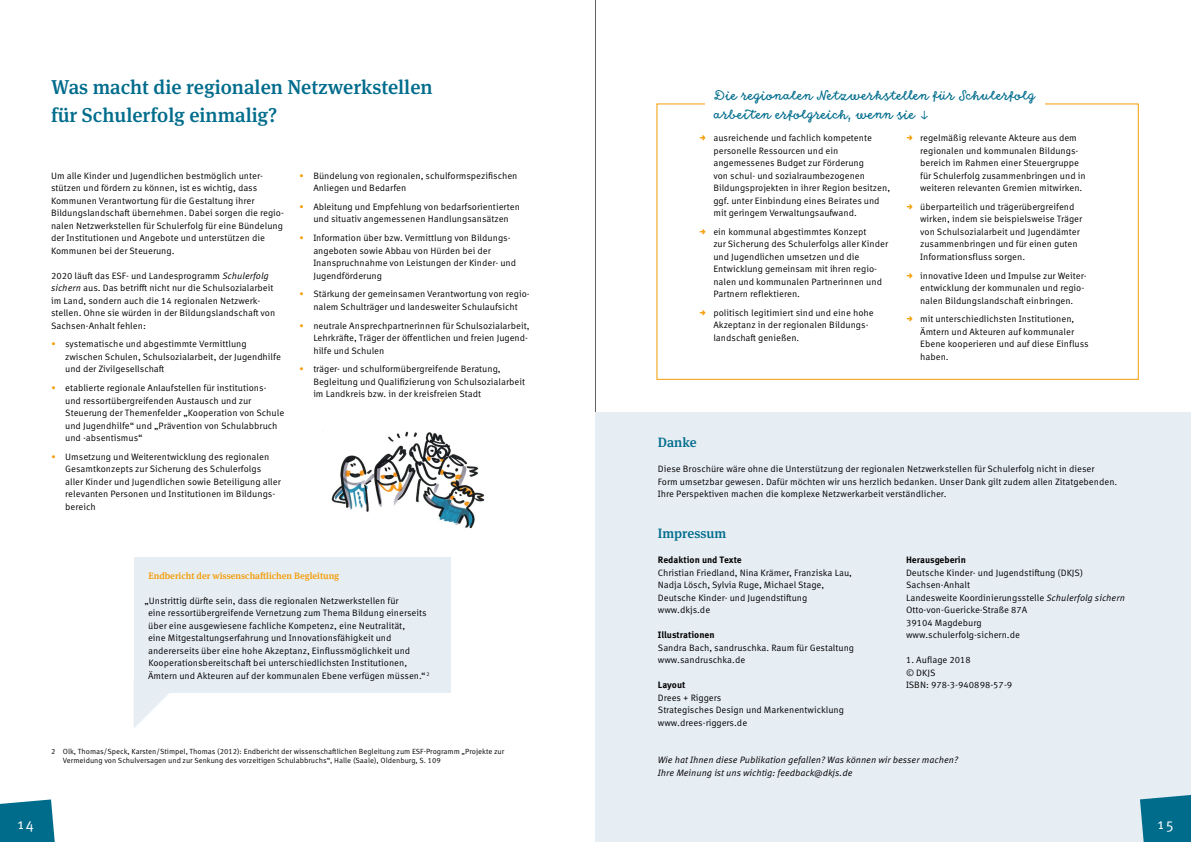
<style>
.page{position:relative;width:1191px;height:842px;background:#fff}
.page>*{position:absolute;margin:0;border:0;box-sizing:border-box;transform-origin:0 0}
.t1{font:500 20px/28.1px "Meta Serif Pro";color:#006c8c}
.t2{font:15px/18.8px "Goodlife Script";color:#006c8c}
.t3{font:15px "Meta Correspondence Pro";color:#fff}
.t4{font:500 13.5px "Meta Serif Pro";color:#006c8c}
.t5{font:9.2px/12.5px "Meta Correspondence Pro";color:#000}
.t6{font:italic 9.2px/12.5px "Meta Correspondence Pro";color:#000}
.t7{font:700 9.2px "Meta Correspondence Pro";color:#000}
.t8{font:500 9.2px "Meta Serif Pro";color:#f59b00}
.t9{font:7.5px/9.4px "Meta Correspondence Pro";color:#000}
.s1{font-style:italic}
.s2{color:#f59b00}
</style>
<div class="page">
<hr style="left:595px;top:0;width:1px;height:842px;background:#626261">
<div style="left:596px;top:413px;width:595px;height:429px;background:#e6edf3"></div>
<svg style="left:0;top:799px;width:55px;height:43px;background:#187a97"></svg>
<svg style="left:134px;top:693px;width:35px;height:35px"></svg>
<svg style="left:1140px;top:795px;width:51px;height:47px;background:#127694"></svg>
<img style="left:322px;top:431px;width:163px;height:98px">
<div style="left:134px;top:557px;width:316px;height:136px;background:#e6edf3"></div>
<h1 class="t1" style="left:51px;top:72px;width:383px">Was macht die regionalen Netzwerkstellen für Schulerfolg einmalig?</h1>
<p class="t5" style="left:51px;top:169px;width:234px">Um alle Kinder und Jugendlichen bestmöglich unter&shy;stützen und fördern zu können, ist es wichtig, dass Kommunen Verantwortung für die Gestaltung ihrer Bildungslandschaft übernehmen. Dabei sorgen die regio&shy;nalen Netzwerkstellen für Schulerfolg für eine Bündelung der Institutionen und Angebote und unterstützen die Kommunen bei der Steuerung.</p>
<p class="t5" style="left:51px;top:268px;width:226px">2020 läuft das ESF- und Landesprogramm <span class="s1">Schulerfolg sichern</span> aus. Das betrifft nicht nur die Schulsozialarbeit im Land, sondern auch die 14 regionalen Netzwerk&shy;stellen. Ohne sie würden in der Bildungslandschaft von Sachsen-Anhalt fehlen:</p>
<p class="t5" style="left:65px;top:337px;width:217px;text-indent:-14px"><span class="s2">•</span> systematische und abgestimmte Vermittlung zwischen Schulen, Schulsozialarbeit, der Jugendhilfe und der Zivilgesellschaft</p>
<p class="t5" style="left:65px;top:381px;width:220px;text-indent:-14px"><span class="s2">•</span> etablierte regionale Anlaufstellen für institutions&shy;und ressortübergreifenden Austausch und zur Steuerung der Themenfelder „Kooperation von Schule und Jugendhilfe“ und „Prävention von Schulabbruch und -absentismus“</p>
<p class="t5" style="left:65px;top:450px;width:217px;text-indent:-14px"><span class="s2">•</span> Umsetzung und Weiterentwicklung des regionalen Gesamtkonzepts zur Sicherung des Schulerfolgs aller Kinder und Jugendlichen sowie Beteiligung aller relevanten Personen und Institutionen im Bildungs&shy;bereich</p>
<p class="t5" style="left:313px;top:168px;width:206px;text-indent:-14px"><span class="s2">•</span> Bündelung von regionalen, schulformspezifischen<br>Anliegen und Bedarfen</p>
<p class="t5" style="left:299px;top:200px;width:222px;text-align:center"><span class="s2">•</span> Ableitung und Empfehlung von bedarfsorientierten und situativ angemessenen Handlungsansätzen</p>
<p class="t5" style="left:313px;top:231px;width:204px;text-indent:-14px"><span class="s2">•</span> Information über bzw. Vermittlung von Bildungs&shy;angeboten sowie Abbau von Hürden bei der Inanspruchnahme von Leistungen der Kinder- und Jugendförderung</p>
<p class="t5" style="left:299px;top:287px;width:232px;text-align:center"><span class="s2">•</span> Stärkung der gemeinsamen Verantwortung von regio&shy;nalem Schulträger und landesweiter Schulaufsicht</p>
<p class="t5" style="left:313px;top:318px;width:218px;text-indent:-14px"><span class="s2">•</span> neutrale Ansprechpartnerinnen für Schulsozialarbeit,<br>Lehrkräfte, Träger der öffentlichen und freien Jugend&shy;hilfe und Schulen</p>
<p class="t5" style="left:313px;top:362px;width:213px;text-indent:-14px"><span class="s2">•</span> träger- und schulformübergreifende Beratung,<br>Begleitung und Qualifizierung von Schulsozialarbeit im Landkreis bzw. in der kreisfreien Stadt</p>
<p class="t8" style="left:148px;top:568px;width:192px">Endbericht der wissenschaftlichen Begleitung</p>
<p class="t5" style="left:148px;top:594px;width:283px;text-indent:-4px">„Unstrittig dürfte sein, dass die regionalen Netzwerkstellen für<br>eine ressortübergreifende Vernetzung zum Thema Bildung einerseits über eine ausgewiesene fachliche Kompetenz, eine Neutralität,<br>eine Mitgestaltungserfahrung und Innovationsfähigkeit und andererseits über eine hohe Akzeptanz, Einflussmöglichkeit und Kooperationsbereitschaft bei unterschiedlichsten Institutionen, Ämtern und Akteuren auf der kommunalen Ebene verfügen müssen.“ <sup>2</sup></p>
<p class="t9" style="left:63px;top:746px;width:443px;text-indent:-12px">2 Olk, Thomas/Speck, Karsten/Stimpel, Thomas (2012): Endbericht der wissenschaftlichen Begleitung zum ESF-Programm „Projekte zur<br>Vermeidung von Schulversagen und zur Senkung des vorzeitigen Schulabbruchs“, Halle (Saale), Oldenburg, S. 109</p>
<h2 class="t3" style="left:17px;top:812px;width:19px">14</h2>
<h2 class="t2" style="left:714px;top:87px;width:322px">Die regionalen Netzwerkstellen für Schulerfolg arbeiten erfolgreich, wenn sie ↓</h2>
<p class="t5" style="left:713px;top:131px;width:178px;text-indent:-14px"><span class="s2">➔</span> ausreichende und fachlich kompetente personelle Ressourcen und ein angemessenes Budget zur Förderung<br>von schul- und sozialraumbezogenen Bildungsprojekten in ihrer Region besitzen, ggf. unter Einbindung eines Beirates und mit geringem Verwaltungsaufwand.</p>
<p class="t5" style="left:713px;top:225px;width:176px;text-indent:-14px"><span class="s2">➔</span> ein kommunal abgestimmtes Konzept<br>zur Sicherung des Schulerfolgs aller Kinder und Jugendlichen umsetzen und die Entwicklung gemeinsam mit ihren regio&shy;nalen und kommunalen Partnerinnen und Partnern reflektieren.</p>
<p class="t5" style="left:713px;top:306px;width:162px;text-indent:-14px"><span class="s2">➔</span> politisch legitimiert sind und eine hohe<br>Akzeptanz in der regionalen Bildungs&shy;landschaft genießen.</p>
<p class="t5" style="left:920px;top:131px;width:167px;text-indent:-14px"><span class="s2">➔</span> regelmäßig relevante Akteure aus dem regionalen und kommunalen Bildungs&shy;bereich im Rahmen einer Steuergruppe für Schulerfolg zusammenbringen und in weiteren relevanten Gremien mitwirken.</p>
<p class="t5" style="left:920px;top:200px;width:164px;text-indent:-14px"><span class="s2">➔</span> überparteilich und trägerübergreifend wirken, indem sie beispielsweise Träger von Schulsozialarbeit und Jugendämter zusammenbringen und für einen guten Informationsfluss sorgen.</p>
<p class="t5" style="left:920px;top:268px;width:168px;text-indent:-14px"><span class="s2">➔</span> innovative Ideen und Impulse zur Weiter&shy;entwicklung der kommunalen und regio&shy;nalen Bildungslandschaft einbringen.</p>
<p class="t5" style="left:920px;top:312px;width:170px;text-indent:-14px"><span class="s2">➔</span> mit unterschiedlichsten Institutionen,<br>Ämtern und Akteuren auf kommunaler<br>Ebene kooperieren und auf diese Einfluss haben.</p>
<h3 class="t4" style="left:658px;top:432px;width:40px">Danke</h3>
<p class="t5" style="left:658px;top:462px;width:461px">Diese Broschüre wäre ohne die Unterstützung der regionalen Netzwerkstellen für Schulerfolg nicht in dieser<br>Form umsetzbar gewesen. Dafür möchten wir uns herzlich bedanken. Unser Dank gilt zudem allen Zitatgebenden.<br>Ihre Perspektiven machen die komplexe Netzwerkarbeit verständlicher.</p>
<h3 class="t4" style="left:658px;top:523px;width:70px">Impressum</h3>
<p class="t7" style="left:658px;top:553px;width:85px">Redaktion und Texte</p>
<p class="t5" style="left:658px;top:565px;width:196px">Christian Friedland, Nina Krämer, Franziska Lau, Nadja Lösch, Sylvia Ruge, Michael Stage, Deutsche Kinder- und Jugendstiftung www.dkjs.de</p>
<p class="t7" style="left:658px;top:627px;width:58px">Illustrationen</p>
<p class="t5" style="left:658px;top:640px;width:198px">Sandra Bach, sandruschka. Raum für Gestaltung www.sandruschka.de</p>
<p class="t7" style="left:658px;top:677px;width:29px">Layout</p>
<p class="t5" style="left:658px;top:690px;width:188px">Drees + Riggers<br>Strategisches Design und Markenentwicklung www.drees-riggers.de</p>
<p class="t7" style="left:906px;top:553px;width:61px">Herausgeberin</p>
<p class="t5" style="left:906px;top:565px;width:220px">Deutsche Kinder- und Jugendstiftung (DKJS)<br>Sachsen-Anhalt<br>Landesweite Koordinierungsstelle <span class="s1">Schulerfolg sichern </span>Otto-von-Guericke-Straße 87A<br>39104 Magdeburg<br>www.schulerfolg-sichern.de</p>
<p class="t5" style="left:906px;top:653px;width:108px">1. Auflage 2018<br>© DKJS<br>ISBN: 978-3-940898-57-9</p>
<p class="t6" style="left:658px;top:753px;width:302px">Wie hat Ihnen diese Publikation gefallen? Was können wir besser machen?<br>Ihre Meinung ist uns wichtig: feedback@dkjs.de</p>
<h2 class="t3" style="left:1156px;top:812px;width:19px">15</h2>
</div>
